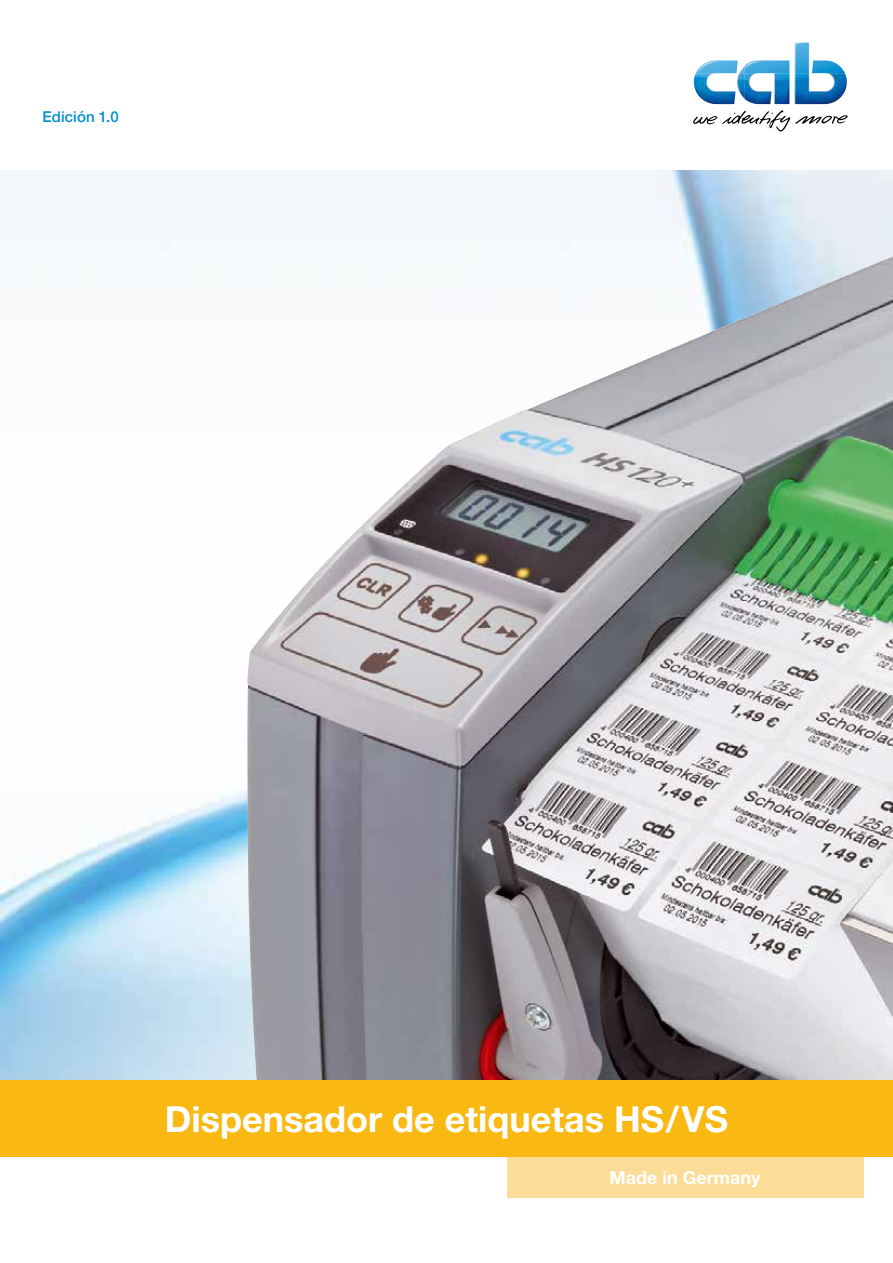
<style>
.page{position:relative;width:893px;height:1263px;background:#fff}
.page>*{position:absolute;margin:0;border:0;box-sizing:border-box;transform-origin:0 0}
.t1{font:700 36px "Helvetica Neue";color:#fff}
.t2{font:700 18px "Helvetica Neue";color:#fff}
.t3{font:500 15px "Helvetica Neue";letter-spacing:.005em;color:#008ecd}
</style>
<div class="page">
<img style="left:0;top:170px;width:893px;height:910px">
<div style="left:507px;top:1142px;width:356px;height:56px;background:#fcdc97"></div>
<img style="left:696px;top:60px;width:49px;height:13px">
<img style="left:745px;top:43px;width:100px;height:30px">
<svg style="left:737px;top:73px;width:2px;height:18px"></svg>
<img style="left:745px;top:73px;width:51px;height:31px">
<svg style="left:826px;top:73px;width:8px;height:9px"></svg>
<svg style="left:693px;top:110px;width:155px;height:21px"></svg>
<img style="left:247px;top:256px;width:646px;height:824px">
<div style="left:0;top:1080px;width:893px;height:77px;background:#f9b812"></div>
<p class="t3" style="left:43px;top:108px;width:78px">Edición 1.0</p>
<p class="t1" style="left:165px;top:1106px;width:565px">Dispensador de etiquetas HS/VS</p>
<p class="t1" style="left:238px;top:1106px;width:419px">Etikettenspender HS/VS</p>
<p class="t2" style="left:610px;top:1171px;width:152px">Made in Germany</p>
</div>
